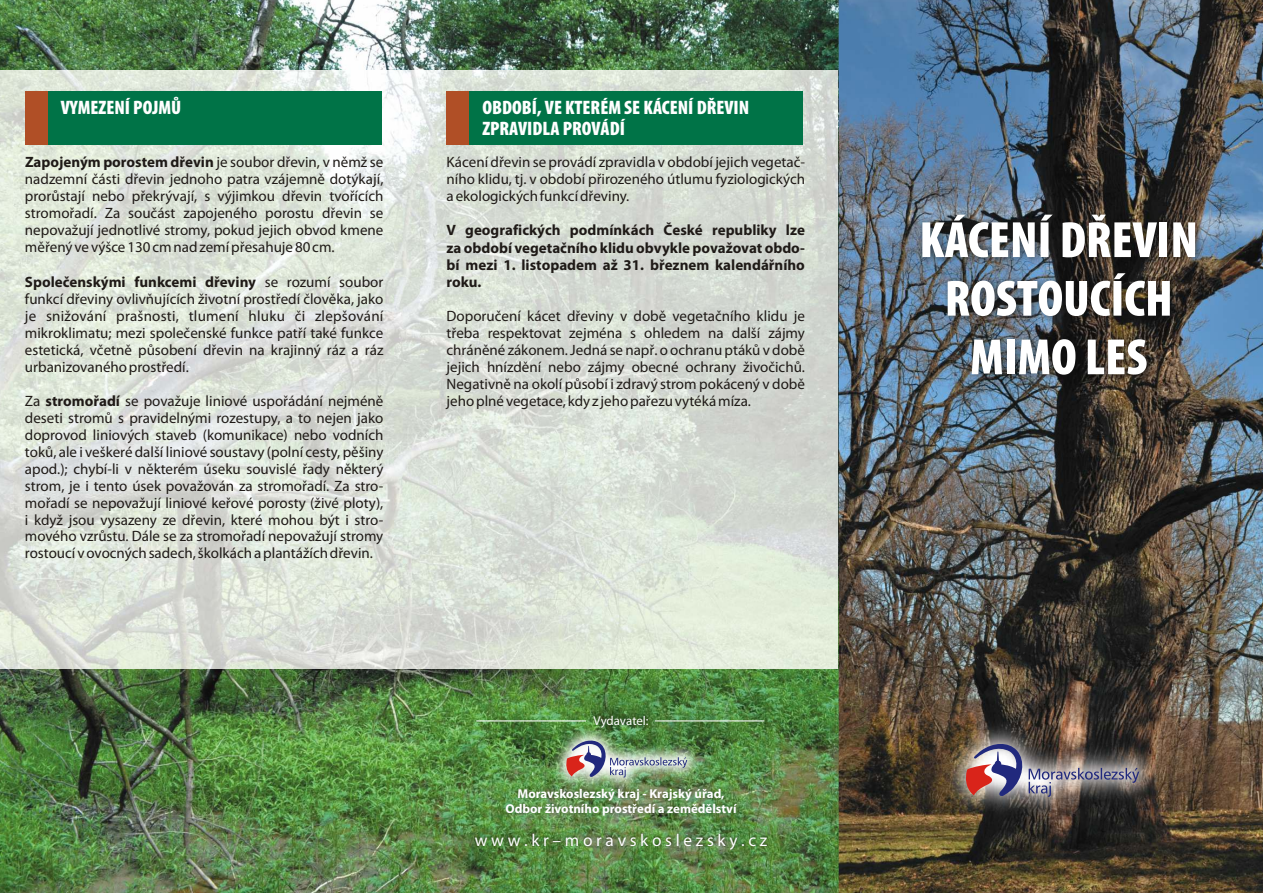
<style>
.page{position:relative;width:1263px;height:893px;background:#fff}
.page>*{position:absolute;margin:0;border:0;box-sizing:border-box;transform-origin:0 0}
.t1{font:900 condensed 51.45px/58.7px "Myriad Pro";color:#fff;text-align:center}
.t2{font:900 condensed 19.5px/21.1px "Myriad Pro";color:#fff}
.t3{font:17.4px "Myriad Pro";color:#fff}
.t4{font:15px/17px "Myriad Pro";color:#1f1a17;text-align:justify}
.t5{font:700 15px/17.2px "Myriad Pro";color:#1f1a17;text-align:justify}
.t6{font:700 12.9px/14.9px "Myriad Pro";color:#fff;text-align:center}
.t7{font:12.9px "Myriad Pro";color:#fff}
.s1{font-weight:700}
</style>
<div class="page">
<img style="left:0;top:0;width:839px;height:893px">
<img style="left:839px;top:0;width:424px;height:893px">
<img style="left:0;top:70px;width:838px;height:599px">
<img style="left:965px;top:741px;width:174px;height:56px">
<div style="left:502px;top:712px;width:238px;height:107px;background:#1f1a17;opacity:.35"></div>
<hr style="left:476px;top:720px;width:110px;height:1px;background:#fff">
<hr style="left:655px;top:720px;width:109px;height:1px;background:#fff">
<div style="left:474px;top:833px;width:294px;height:17px;background:#1f1a17;opacity:.35"></div>
<img style="left:565px;top:739px;width:122px;height:39px">
<div style="left:446px;top:91px;width:357px;height:54px;background:#007347"></div>
<div style="left:446px;top:91px;width:23px;height:54px;background:#b04f26"></div>
<div style="left:25px;top:91px;width:357px;height:54px;background:#007347"></div>
<div style="left:25px;top:91px;width:23px;height:54px;background:#b04f26"></div>
<h2 class="t2" style="left:61px;top:98px;width:122px">VYMEZENÍ POJMŮ</h2>
<p class="t4" style="left:25px;top:155px;width:360px"><span class="s1">Zapojeným porostem dřevin</span> je soubor dřevin, v němž se nadzemní části dřevin jednoho patra vzájemně dotýkají, prorůstají nebo překrývají, s výjimkou dřevin tvořících stromořadí. Za součást zapojeného porostu dřevin se nepovažují jednotlivé stromy, pokud jejich obvod kmene měřený ve výšce 130 cm nad zemí přesahuje 80 cm.</p>
<p class="t4" style="left:25px;top:274px;width:360px"><span class="s1">Společenskými funkcemi dřeviny</span> se rozumí soubor funkcí dřeviny ovlivňujících životní prostředí člověka, jako je snižování prašnosti, tlumení hluku či zlepšování mikroklimatu; mezi společenské funkce patří také funkce estetická, včetně působení dřevin na krajinný ráz a ráz urbanizovaného prostředí.</p>
<p class="t4" style="left:25px;top:393px;width:360px">Za <span class="s1">stromořadí</span> se považuje liniové uspořádání nejméně deseti stromů s pravidelnými rozestupy, a to nejen jako doprovod liniových staveb (komunikace) nebo vodních toků, ale i veškeré další liniové soustavy (polní cesty, pěšiny apod.); chybí-li v některém úseku souvislé řady některý strom, je i tento úsek považován za stromořadí. Za stro&shy;mořadí se nepovažují liniové keřové porosty (živé ploty), i když jsou vysazeny ze dřevin, které mohou být i stro&shy;mového vzrůstu. Dále se za stromořadí nepovažují stromy rostoucí v ovocných sadech, školkách a plantážích dřevin.</p>
<h2 class="t2" style="left:482px;top:98px;width:268px">OBDOBÍ, VE KTERÉM SE KÁCENÍ DŘEVIN<br>ZPRAVIDLA PROVÁDÍ</h2>
<p class="t4" style="left:447px;top:155px;width:360px">Kácení dřevin se provádí zpravidla v období jejich vegetač&shy;ního klidu, tj. v období přirozeného útlumu fyziologických a ekologických funkcí dřeviny.</p>
<p class="t5" style="left:447px;top:223px;width:360px">V geografických podmínkách České republiky lze za období vegetačního klidu obvykle považovat obdo&shy;bí mezi 1. listopadem až 31. březnem kalendářního roku.</p>
<p class="t4" style="left:447px;top:309px;width:360px">Doporučení kácet dřeviny v době vegetačního klidu je třeba respektovat zejména s ohledem na další zájmy chráněné zákonem. Jedná se např. o ochranu ptáků v době jejich hnízdění nebo zájmy obecné ochrany živočichů.<br>Negativně na okolí působí i zdravý strom pokácený v době jeho plné vegetace, kdy z jeho pařezu vytéká míza.</p>
<p class="t7" style="left:593px;top:715px;width:57px">Vydavatel:</p>
<p class="t6" style="left:505px;top:787px;width:233px">Moravskoslezský kraj - Krajský úřad,<br>Odbor životního prostředí a zemědělství</p>
<p class="t3" style="left:475px;top:833px;width:294px">w w w . k r – m o r a v s k o s l e z s k y . c z</p>
<h1 class="t1" style="left:919px;top:215px;width:280px">KÁCENÍ DŘEVIN<br>ROSTOUCÍCH<br>MIMO LES</h1>
</div>
